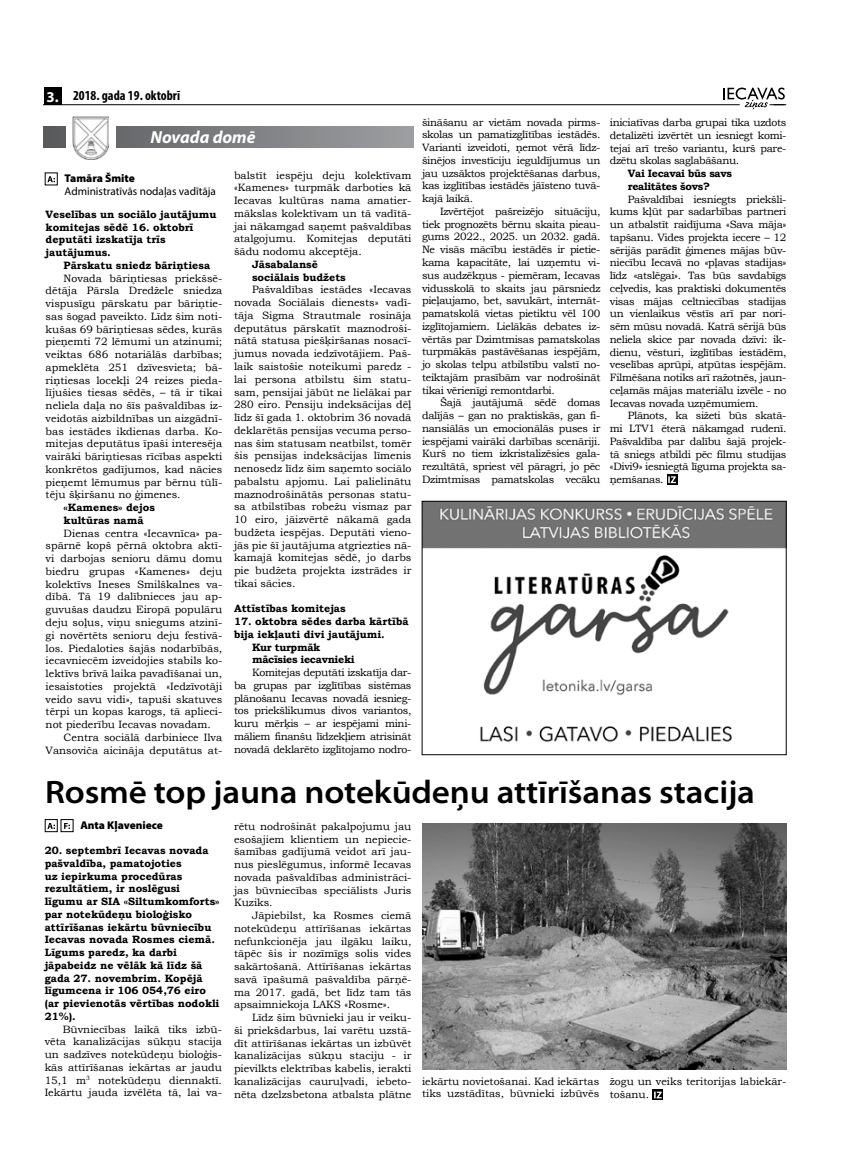
<style>
.page{position:relative;width:851px;height:1170px;background:#fff}
.page>*{position:absolute;margin:0;border:0;box-sizing:border-box;transform-origin:0 0}
.t1{font:600 semi-expanded 32.5px "Myriad Pro";letter-spacing:-.005em;color:#000}
.t2{font:italic 700 17.5px "Myriad Pro";color:#fff}
.t3{font:700 condensed 13.75px "Myriad Pro";color:#000}
.t4{font:11.25px "Myriad Pro";color:#000}
.t5{font:900 11.25px "Myriad Pro";color:#000}
.t6{font:10.62px/12.8px "Bookman Old Style";color:#000;text-align:justify}
.t7{font:700 10.62px/12.8px "Bookman Old Style";color:#000}
.t8{font:700 10.62px/12.8px "Bookman Old Style";letter-spacing:-.03em;color:#000}
.s1{font-stretch:normal;font-size:15px;color:#fff}
</style>
<div class="page">
<hr style="left:44px;top:104px;width:695px;height:1px;background:#000">
<div style="left:44px;top:87px;width:17px;height:18px;background:#000"></div>
<svg style="left:723px;top:88px;width:63px;height:22px"></svg>
<svg style="left:47px;top:823px;width:8px;height:6px"></svg>
<svg style="left:64px;top:823px;width:6px;height:6px"></svg>
<svg style="left:47px;top:176px;width:8px;height:6px"></svg>
<svg style="left:44px;top:126px;width:370px;height:21px;background:#7e8083"></svg>
<div style="left:66px;top:126px;width:50px;height:21px;background:#fff"></div>
<img style="left:73px;top:117px;width:36px;height:43px">
<svg style="left:667px;top:474px;width:10px;height:10px"></svg>
<svg style="left:668px;top:476px;width:7px;height:7px"></svg>
<img style="left:423px;top:823px;width:363px;height:246px">
<img style="left:424px;top:503px;width:360px;height:239px">
<div style="left:422px;top:501px;width:364px;height:253px;border:1px solid #000"></div>
<svg style="left:652px;top:1089px;width:11px;height:10px"></svg>
<svg style="left:654px;top:1091px;width:7px;height:7px"></svg>
<p class="t3" style="left:46px;top:87px;width:135px"><span class="s1">3.</span> 2018. gada 19. oktobrī</p>
<h2 class="t2" style="left:150px;top:126px;width:107px">Novada domē</h2>
<p class="t5" style="left:65px;top:171px;width:72px">Tamāra Šmite</p>
<p class="t4" style="left:65px;top:184px;width:153px">Administratīvās nodaļas vadītāja</p>
<p class="t7" style="left:46px;top:208px;width:172px">Veselības un sociālo jautājumu komitejas sēdē 16. oktobrī deputāti izskatīja trīs jautājumus.</p>
<p class="t7" style="left:64px;top:259px;width:148px">Pārskatu sniedz bāriņtiesa</p>
<p class="t6" style="left:46px;top:271px;width:178px;text-indent:18px">Novada bāriņtiesas priekšsē&shy;dētāja Pārsla Dredžele sniedza vispusīgu pārskatu par bāriņtie&shy;sas šogad paveikto. Līdz šim noti&shy;kušas 69 bāriņtiesas sēdes, kurās pieņemti 72 lēmumi un atzinumi; veiktas 686 notariālās darbības; apmeklēta 251 dzīvesvieta; bā&shy;riņtiesas locekļi 24 reizes pieda&shy;lījušies tiesas sēdēs, – tā ir tikai neliela daļa no šīs pašvaldības iz&shy;veidotās aizbildnības un aizgādnī&shy;bas iestādes ikdienas darba. Ko&shy;mitejas deputātus īpaši interesēja vairāki bāriņtiesas rīcības aspekti konkrētos gadījumos, kad nācies pieņemt lēmumus par bērnu tūlī&shy;tēju šķiršanu no ģimenes.</p>
<p class="t7" style="left:64px;top:501px;width:93px">«Kamenes» dejos kultūras namā</p>
<p class="t6" style="left:46px;top:526px;width:178px;text-indent:18px">Dienas centra «Iecavnīca» pa&shy;spārnē kopš pērnā oktobra aktī&shy;vi darbojas senioru dāmu domu biedru grupas «Kamenes» deju kolektīvs Ineses Smilškalnes va&shy;dībā. Tā 19 dalībnieces jau ap&shy;guvušas daudzu Eiropā populāru deju soļus, viņu sniegums atzinī&shy;gi novērtēts senioru deju festivā&shy;los. Piedaloties šajās nodarbībās, iecavniecēm izveidojies stabils ko&shy;lektīvs brīvā laika pavadīšanai un, iesaistoties projektā «Iedzīvotāji veido savu vidi», tapuši skatuves tērpi un kopas karogs, tā aplieci&shy;not piederību Iecavas novadam.</p>
<p class="t6" style="left:46px;top:730px;width:178px;text-align:right">Centra sociālā darbiniece Ilva<br>Vansoviča aicināja deputātus at-</p>
<p class="t6" style="left:234px;top:169px;width:179px">balstīt iespēju deju kolektīvam «Kamenes» turpmāk darboties kā Iecavas kultūras nama amatier&shy;mākslas kolektīvam un tā vadītā&shy;jai nākamgad saņemt pašvaldības atalgojumu. Komitejas deputāti šādu nodomu akceptēja.</p>
<p class="t7" style="left:252px;top:258px;width:95px">Jāsabalansē sociālais budžets</p>
<p class="t6" style="left:234px;top:283px;width:179px;text-indent:18px">Pašvaldības iestādes «Iecavas novada Sociālais dienests» vadī&shy;tāja Sigma Strautmale rosināja deputātus pārskatīt maznodroši&shy;nātā statusa piešķiršanas nosacī&shy;jumus novada iedzīvotājiem. Paš&shy;laik saistošie noteikumi paredz - lai persona atbilstu šim statu&shy;sam, pensijai jābūt ne lielākai par 280 eiro. Pensiju indeksācijas dēļ līdz šī gada 1. oktobrim 36 novadā deklarētās pensijas vecuma perso&shy;nas šim statusam neatbilst, tomēr šis pensijas indeksācijas līmenis nenosedz līdz šim saņemto sociālo pabalstu apjomu. Lai palielinātu maznodrošinātās personas statu&shy;sa atbilstības robežu vismaz par 10 eiro, jāizvērtē nākamā gada budžeta iespējas. Deputāti vieno&shy;jās pie šī jautājuma atgriezties nā&shy;kamajā komitejas sēdē, jo darbs pie budžeta projekta izstrādes ir tikai sācies.</p>
<p class="t7" style="left:234px;top:602px;width:113px">Attīstības komitejas</p>
<p class="t7" style="left:234px;top:615px;width:176px">17. oktobra sēdes darba kārtībā</p>
<p class="t7" style="left:234px;top:627px;width:152px">bija iekļauti divi jautājumi.</p>
<p class="t8" style="left:252px;top:640px;width:70px">Kur turpmāk</p>
<p class="t8" style="left:252px;top:653px;width:104px">mācīsies iecavnieki</p>
<p class="t6" style="left:234px;top:666px;width:179px;text-indent:18px">Komitejas deputāti izskatīja dar&shy;ba grupas par izglītības sistēmas plānošanu Iecavas novadā iesnieg&shy;tos priekšlikumus divos variantos, kuru mērķis – ar iespējami mini&shy;māliem finanšu līdzekļiem atrisināt novadā deklarēto izglītojamo nodro-</p>
<p class="t6" style="left:422px;top:116px;width:180px">šināšanu ar vietām novada pirms&shy;skolas un pamatizglītības iestādēs.<br>Varianti izveidoti, ņemot vērā līdz&shy;šinējos investīciju ieguldījumus un jau uzsāktos projektēšanas darbus, kas izglītības iestādēs jāīsteno tuvā&shy;kajā laikā.</p>
<p class="t6" style="left:422px;top:205px;width:180px;text-indent:18px">Izvērtējot pašreizējo situāciju, tiek prognozēts bērnu skaita pieau&shy;gums 2022., 2025. un 2032. gadā.<br>Ne visās mācību iestādēs ir pietie&shy;kama kapacitāte, lai uzņemtu vi&shy;sus audzēkņus - piemēram, Iecavas vidusskolā to skaits jau pārsniedz pieļaujamo, bet, savukārt, internāt&shy;pamatskolā vietas pietiktu vēl 100 izglītojamiem. Lielākās debates iz&shy;vērtās par Dzimtmisas pamatskolas turpmākās pastāvēšanas iespējām, jo skolas telpu atbilstību valstī no&shy;teiktajām prasībām var nodrošināt tikai vērienīgi remontdarbi.</p>
<p class="t6" style="left:422px;top:396px;width:180px;text-indent:18px">Šajā jautājumā sēdē domas dalījās – gan no praktiskās, gan fi&shy;nansiālās un emocionālās puses ir iespējami vairāki darbības scenāriji.<br>Kurš no tiem izkristalizēsies gala&shy;rezultātā, spriest vēl pāragri, jo pēc Dzimtmisas pamatskolas vecāku</p>
<p class="t6" style="left:609px;top:116px;width:178px">iniciatīvas darba grupai tika uzdots detalizēti izvērtēt un iesniegt komi&shy;tejai arī trešo variantu, kurš pare&shy;dzētu skolas saglabāšanu.</p>
<p class="t8" style="left:627px;top:167px;width:106px">Vai Iecavai būs savs realitātes šovs?</p>
<p class="t6" style="left:609px;top:192px;width:178px;text-indent:18px">Pašvaldībai iesniegts priekšli&shy;kums kļūt par sadarbības partneri un atbalstīt raidījuma «Sava māja» tapšanu. Vides projekta iecere – 12 sērijās parādīt ģimenes mājas būv&shy;niecību Iecavā no «pļavas stadijas» līdz «atslēgai». Tas būs savdabīgs ceļvedis, kas praktiski dokumentēs visas mājas celtniecības stadijas un vienlaikus vēstīs arī par nori&shy;sēm mūsu novadā. Katrā sērijā būs neliela skice par novada dzīvi: ik&shy;dienu, vēsturi, izglītības iestādēm, veselības aprūpi, atpūtas iespējām.<br>Filmēšana notiks arī ražotnēs, jaun&shy;ceļamās mājas materiālu izvēle - no Iecavas novada uzņēmumiem.</p>
<p class="t6" style="left:609px;top:409px;width:178px;text-indent:18px">Plānots, ka sižeti būs skatā&shy;mi LTV1 ēterā nākamgad rudenī.<br>Pašvaldība par dalību šajā projek&shy;tā sniegs atbildi pēc filmu studijas «Divi9» iesniegtā līguma projekta sa&shy;ņemšanas.</p>
<h1 class="t1" style="left:45px;top:773px;width:711px">Rosmē top jauna notekūdeņu attīrīšanas stacija</h1>
<p class="t7" style="left:45px;top:843px;width:176px">20. septembrī Iecavas novada pašvaldība, pamatojoties<br>uz iepirkuma procedūras rezultātiem, ir noslēgusi līgumu ar SIA «Siltumkomforts» par notekūdeņu bioloģisko attīrīšanas iekārtu būvniecību<br>Iecavas novada Rosmes ciemā.<br>Līgums paredz, ka darbi jāpabeidz ne vēlāk kā līdz šā gada 27. novembrim. Kopējā līgumcena ir 106 054,76 eiro (ar pievienotās vērtības nodokli<br>21%).</p>
<p class="t6" style="left:45px;top:1022px;width:179px;text-indent:18px">Būvniecības laikā tiks izbū&shy;vēta kanalizācijas sūkņu stacija un sadzīves notekūdeņu bioloģis&shy;kās attīrīšanas iekārtas ar jaudu 15,1 m<sup>3</sup> notekūdeņu diennaktī.<br>Iekārtu jauda izvēlēta tā, lai va-</p>
<p class="t5" style="left:80px;top:818px;width:84px">Anta Kļaveniece</p>
<p class="t6" style="left:234px;top:819px;width:179px">rētu nodrošināt pakalpojumu jau esošajiem klientiem un nepiecie&shy;šamības gadījumā veidot arī jau&shy;nus pieslēgumus, informē Iecavas novada pašvaldības administrāci&shy;jas būvniecības speciālists Juris Kuziks.</p>
<p class="t6" style="left:234px;top:909px;width:179px;text-indent:18px">Jāpiebilst, ka Rosmes ciemā notekūdeņu attīrīšanas iekārtas nefunkcionēja jau ilgāku laiku, tāpēc šis ir nozīmīgs solis vides sakārtošanā. Attīrīšanas iekārtas savā īpašumā pašvaldība pārņē&shy;ma 2017. gadā, bet līdz tam tās apsaimniekoja LAKS «Rosme».</p>
<p class="t6" style="left:234px;top:1011px;width:179px;text-indent:18px">Līdz šim būvnieki jau ir veiku&shy;ši priekšdarbus, lai varētu uzstā&shy;dīt attīrīšanas iekārtas un izbūvēt kanalizācijas sūkņu staciju - ir pievilkts elektrības kabelis, ierakti kanalizācijas cauruļvadi, iebeto&shy;nēta dzelzsbetona atbalsta plātne</p>
<p class="t6" style="left:422px;top:1074px;width:179px">iekārtu novietošanai. Kad iekārtas tiks uzstādītas, būvnieki izbūvēs</p>
<p class="t6" style="left:609px;top:1074px;width:178px">žogu un veiks teritorijas labiekār&shy;tošanu.</p>
</div>
